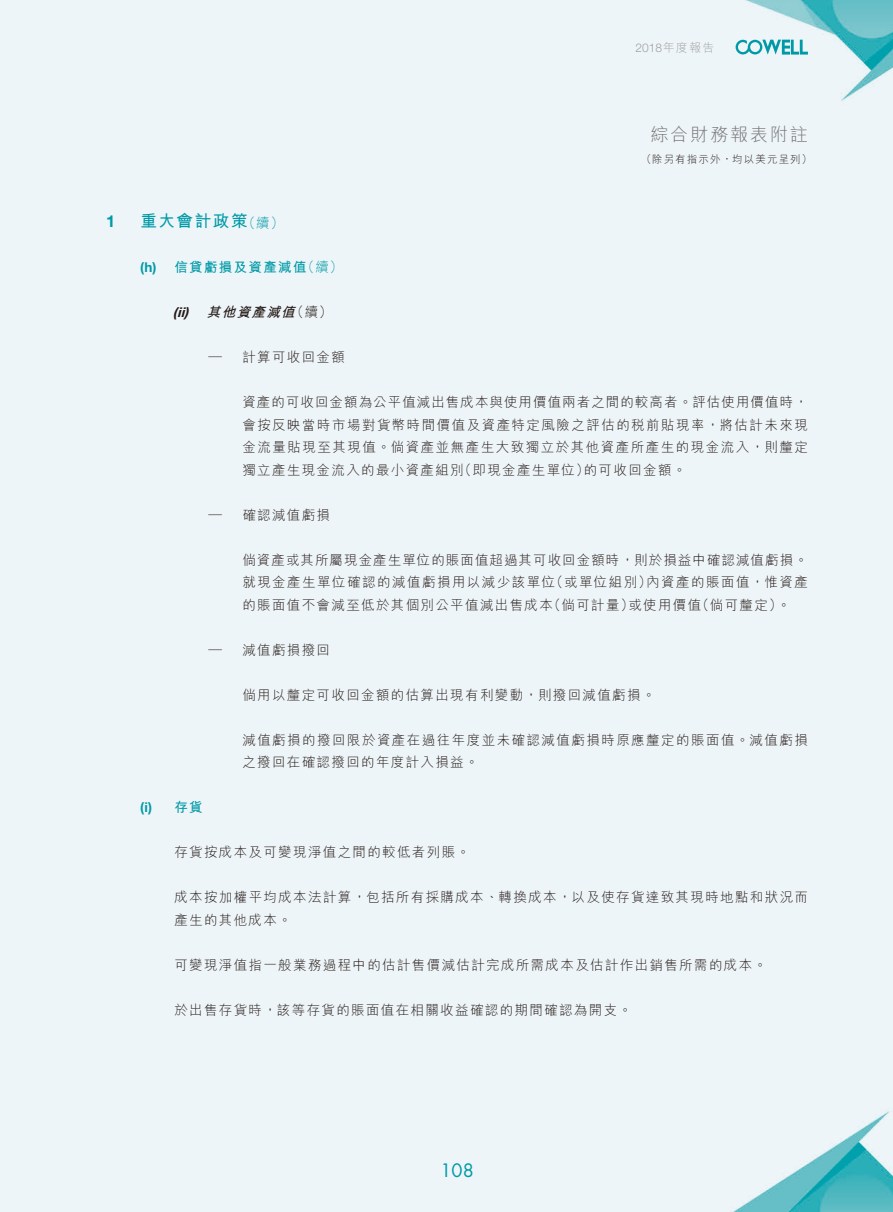
<style>
.page{position:relative;width:893px;height:1212px;background:#eef6f8}
.page>*{position:absolute;margin:0;border:0;box-sizing:border-box;transform-origin:0 0}
.t1{font:300 18px "M Hei HK";letter-spacing:.105em;color:#727272}
.t2{font:18px "Futura Std";color:#009aa7}
.t3{font:700 16.5px "M Hei HK";letter-spacing:.1em;color:#009aa7}
.t4{font:700 16.5px "Helvetica Neue LT Std";color:#009aa7}
.t5{font:300 13.5px/22.5px "M Hei HK";letter-spacing:.1em;color:#231916}
.t6{font:300 13.5px/22.5px "M Hei HK";letter-spacing:.075em;color:#231916;text-align:right}
.t7{font:700 13.5px "M Hei HK";letter-spacing:.1em;color:#009aa7}
.t8{font:300 13.5px "M Hei HK";color:#009aa7}
.t9{font:700 13.5px "Helvetica Neue LT Std";color:#009aa7}
.t10{font:italic 700 13.5px "M Hei HK";color:#231916}
.t11{font:italic 700 13.5px "Helvetica Neue LT Std";color:#231916}
.t12{font:300 12px "Helvetica Neue LT Std";color:#a0a0a1}
.t13{font:300 10.5px "M Hei HK";letter-spacing:.105em;color:#231916}
.s1{font-family:"M Hei HK"}
</style>
<div class="page">
<svg style="left:736px;top:40px;width:72px;height:15px"></svg>
<p class="t12" style="left:635px;top:40px;width:80px">2018<span class="s1">年度報告</span></p>
<p class="t4" style="left:106px;top:211px;width:11px">1</p>
<h1 class="t1" style="left:651px;top:126px;width:159px">綜合財務報表附註</h1>
<p class="t3" style="left:140px;top:209px;width:109px">重大會計政策</p>
<p class="t8" style="left:242px;top:216px;width:43px">（續(</p>
<p class="t9" style="left:140px;top:259px;width:18px">h( )</p>
<p class="t8" style="left:301px;top:260px;width:43px">（續(</p>
<p class="t7" style="left:174px;top:258px;width:134px">信貸虧損及資產減值</p>
<p class="t11" style="left:173px;top:304px;width:17px">i i(</p>
<p class="t11" style="left:184px;top:304px;width:5px">)</p>
<p class="t5" style="left:291px;top:301px;width:43px">（續(</p>
<p class="t10" style="left:207px;top:303px;width:94px">其他資產減值</p>
<p class="t5" style="left:208px;top:346px;width:15px">—</p>
<p class="t5" style="left:242px;top:346px;width:104px">計算可收回金額</p>
<p class="t13" style="left:641px;top:154px;width:172px">（除另有指示外，均以美元呈列(</p>
<p class="t9" style="left:140px;top:799px;width:13px">) i(</p>
<p class="t5" style="left:208px;top:503px;width:15px">—</p>
<p class="t5" style="left:208px;top:638px;width:15px">—</p>
<p class="t7" style="left:174px;top:798px;width:30px">存貨</p>
<p class="t6" style="left:242px;top:391px;width:567px">資產的可收回金額為公平值減出售成本與使用價值兩者之間的較高者。評估使用價值時，</p>
<p class="t5" style="left:242px;top:413px;width:567px">會按反映當時市場對貨幣時間價值及資產特定風險之評估的稅前貼現率，將估計未來現</p>
<p class="t5" style="left:242px;top:436px;width:567px">金流量貼現至其現值。倘資產並無產生大致獨立於其他資產所產生的現金流入，則釐定</p>
<p class="t5" style="left:584px;top:458px;width:104px">的可收回金額。</p>
<p class="t5" style="left:458px;top:458px;width:132px">（即現金產生單位）</p>
<p class="t5" style="left:242px;top:458px;width:223px">獨立產生現金流入的最小資產組別</p>
<p class="t5" style="left:242px;top:503px;width:89px">確認減值虧損</p>
<p class="t6" style="left:242px;top:548px;width:567px">倘資產或其所屬現金產生單位的賬面值超過其可收回金額時，則於損益中確認減值虧損。內資產的賬面值，惟資產</p>
<p class="t5" style="left:550px;top:571px;width:103px">（或單位組別）</p>
<p class="t5" style="left:242px;top:571px;width:314px">就現金產生單位確認的減值虧損用以減少該單位</p>
<p class="t5" style="left:547px;top:593px;width:88px">（倘可計量）</p>
<p class="t5" style="left:696px;top:593px;width:88px">（倘可釐定(</p>
<p class="t5" style="left:242px;top:593px;width:312px">的賬面值不會減至低於其個別公平值減出售成本</p>
<p class="t5" style="left:242px;top:638px;width:89px">減值虧損撥回</p>
<p class="t5" style="left:628px;top:593px;width:74px">或使用價值</p>
<p class="t5" style="left:777px;top:593px;width:15px">。</p>
<p class="t5" style="left:242px;top:683px;width:415px">倘用以釐定可收回金額的估算出現有利變動，則撥回減值虧損。</p>
<p class="t5" style="left:242px;top:728px;width:567px">減值虧損的撥回限於資產在過往年度並未確認減值虧損時原應釐定的賬面值。減值虧損之撥回在確認撥回的年度計入損益。</p>
<p class="t5" style="left:174px;top:841px;width:297px">存貨按成本及可變現淨值之間的較低者列賬。</p>
<p class="t5" style="left:174px;top:886px;width:635px">成本按加權平均成本法計算，包括所有採購成本、轉換成本，以及使存貨達致其現時地點和狀況而產生的其他成本。</p>
<p class="t5" style="left:174px;top:953px;width:594px">可變現淨值指一般業務過程中的估計售價減估計完成所需成本及估計作出銷售所需的成本。</p>
<p class="t5" style="left:174px;top:998px;width:459px">於出售存貨時，該等存貨的賬面值在相關收益確認的期間確認為開支。</p>
<h1 class="t2" style="left:440px;top:1159px;width:35px">108</h1>
</div>
